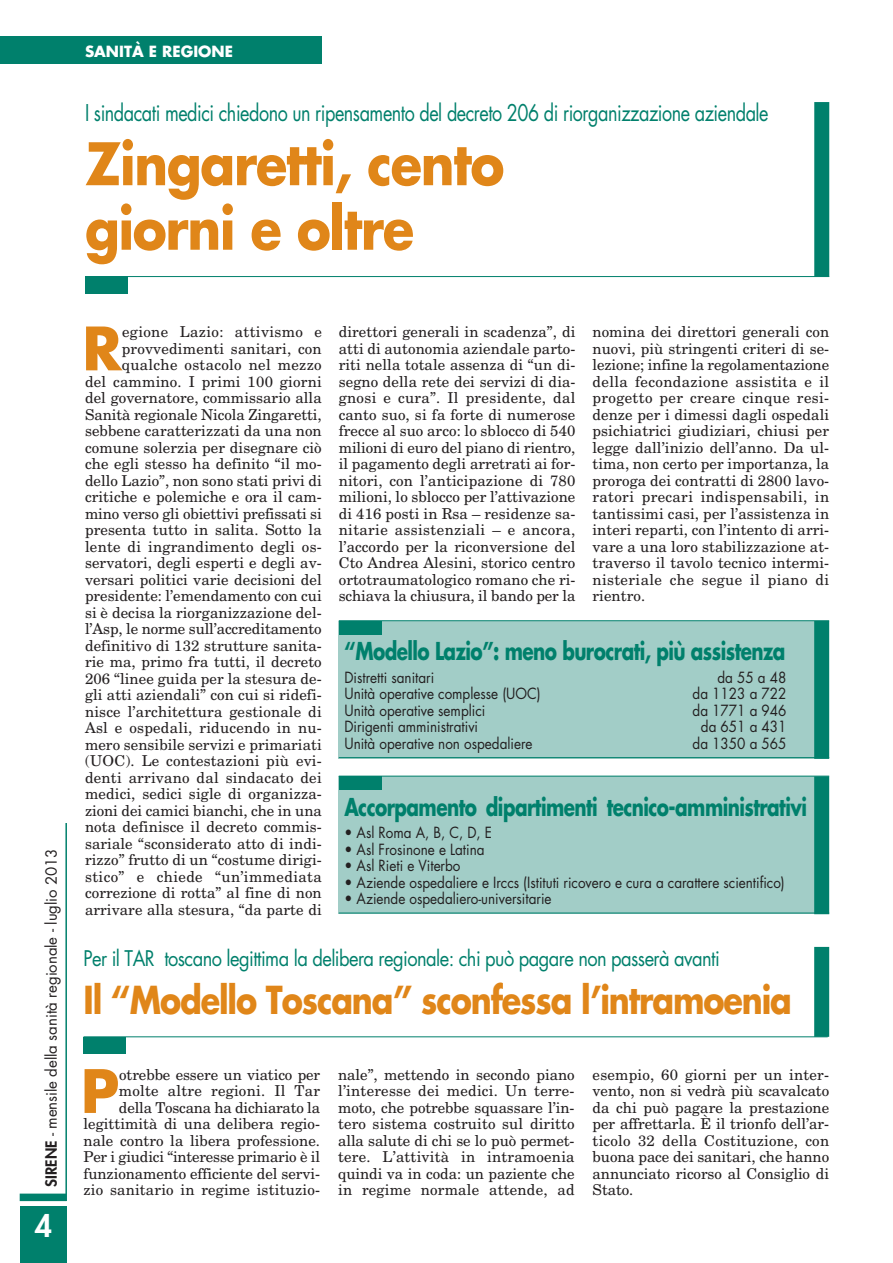
<style>
.page{position:relative;width:893px;height:1263px;background:#fff}
.page>*{position:absolute;margin:0;border:0;box-sizing:border-box;transform-origin:0 0}
.t1{font:700 58.2px "Futura";color:#e08619}
.t2{font:700 57px/64.5px "Futura";letter-spacing:-.025em;color:#e08619;scale:.9 1}
.t3{font:700 37.5px "Futura";letter-spacing:-.035em;color:#e08619;scale:.85 1}
.t4{font:800 30px "Futura";color:#fff}
.t5{font:700 24px "Futura";letter-spacing:-.03em;color:#00806c;scale:.77 1}
.t6{font:22.5px "Futura";letter-spacing:-.025em;color:#00806c;scale:.8 1}
.t7{font:21px "Futura";letter-spacing:-.03em;color:#00806c;scale:.87 1}
.t8{font:15px/16.5px "New Century Schlbk";letter-spacing:.005em;color:#231f20;text-align:justify}
.t9{font:15px "Futura";color:#231f20;scale:.9 1}
.t10{font:15px "Futura";color:#231f20}
.t11{font:700 15px "Futura";color:#fff}
.s1{font-weight:800}
</style>
<div class="page">
<div style="left:20px;top:1193px;width:46px;height:8px;background:#00806c"></div>
<hr style="left:65px;top:823px;width:2px;height:378px;background:#00806c">
<div style="left:20px;top:1207px;width:47px;height:56px;background:#00806c"></div>
<div style="left:85px;top:276px;width:43px;height:17px;background:#00806c"></div>
<hr style="left:85px;top:276px;width:744px;height:1px;background:#00806c">
<div style="left:814px;top:102px;width:15px;height:175px;background:#00806c"></div>
<div style="left:0;top:37px;width:322px;height:27px;background:#00806c"></div>
<div style="left:84px;top:1037px;width:42px;height:16px;background:#00806c"></div>
<hr style="left:84px;top:1036px;width:744px;height:1px;background:#00806c">
<div style="left:814px;top:947px;width:15px;height:90px;background:#00806c"></div>
<div style="left:339px;top:621px;width:490px;height:137px;background:#a2cdc7"></div>
<div style="left:339px;top:621px;width:42px;height:13px;background:#00806c"></div>
<div style="left:814px;top:621px;width:15px;height:138px;background:#00806c"></div>
<hr style="left:339px;top:757px;width:490px;height:1px;background:#00806c">
<hr style="left:339px;top:620px;width:490px;height:1px;background:#00806c">
<div style="left:339px;top:777px;width:490px;height:137px;background:#a2cdc7"></div>
<div style="left:339px;top:776px;width:42px;height:14px;background:#00806c"></div>
<div style="left:814px;top:776px;width:15px;height:138px;background:#00806c"></div>
<hr style="left:339px;top:913px;width:490px;height:1px;background:#00806c">
<hr style="left:339px;top:776px;width:490px;height:1px;background:#00806c">
<p class="t11" style="left:85px;top:44px;width:149px">SANITÀ E REGIONE</p>
<h3 class="t6" style="left:85px;top:102px;width:856px">I sindacati medici chiedono un ripensamento del decreto 206 di riorganizzazione aziendale</h3>
<h2 class="t2" style="left:85px;top:137px;width:467px">Zingaretti, cento giorni e oltre</h2>
<p class="t10" style="left:44px;top:1186px;width:339px;rotate:-90deg"><span class="s1">SIRENE</span> - mensile della sanità regionale - luglio 2013</p>
<h3 class="t4" style="left:35px;top:1211px;width:19px">4</h3>
<p class="t8" style="left:85px;top:324px;width:238px;text-align:right">egione Lazio: attivismo e provvedimenti sanitari, con qualche ostacolo nel mezzo<br>del cammino. I primi 100 giorni del governatore, commissario alla Sanità regionale Nicola Zingaretti, sebbene caratterizzati da una non comune solerzia per disegnare ciò che egli stesso ha definito “il mo&shy;dello Lazio”, non sono stati privi di critiche e polemiche e ora il cam&shy;mino verso gli obiettivi prefissati si presenta tutto in salita. Sotto la lente di ingrandimento degli os&shy;servatori, degli esperti e degli av&shy;versari politici varie decisioni del presidente: l’emendamento con cui si è decisa la riorganizzazione del&shy;l’Asp, le norme sull’accreditamento definitivo di 132 strutture sanita&shy;rie ma, primo fra tutti, il decreto 206 “linee guida per la stesura de&shy;gli atti aziendali” con cui si ridefi&shy;nisce l’architettura gestionale di Asl e ospedali, riducendo in nu&shy;mero sensibile servizi e primariati (UOC). Le contestazioni più evi&shy;denti arrivano dal sindacato dei medici, sedici sigle di organizza&shy;zioni dei camici bianchi, che in una nota definisce il decreto commis&shy;sariale “sconsiderato atto di indi&shy;rizzo” frutto di un “costume dirigi&shy;stico” e chiede “un’immediata correzione di rotta” al fine di non arrivare alla stesura, “da parte di</p>
<p class="t8" style="left:339px;top:324px;width:238px">direttori generali in scadenza”, di atti di autonomia aziendale parto&shy;riti nella totale assenza di “un di&shy;segno della rete dei servizi di dia&shy;gnosi e cura”. Il presidente, dal canto suo, si fa forte di numerose frecce al suo arco: lo sblocco di 540 milioni di euro del piano di rientro, il pagamento degli arretrati ai for&shy;nitori, con l’anticipazione di 780 milioni, lo sblocco per l’attivazione di 416 posti in Rsa – residenze sa&shy;nitarie assistenziali – e ancora, l’accordo per la riconversione del Cto Andrea Alesini, storico centro ortotraumatologico romano che ri&shy;schiava la chiusura, il bando per la</p>
<p class="t8" style="left:592px;top:324px;width:238px">nomina dei direttori generali con nuovi, più stringenti criteri di se&shy;lezione; infine la regolamentazione della fecondazione assistita e il progetto per creare cinque resi&shy;denze per i dimessi dagli ospedali psichiatrici giudiziari, chiusi per legge dall’inizio dell’anno. Da ul&shy;tima, non certo per importanza, la proroga dei contratti di 2800 lavo&shy;ratori precari indispensabili, in tantissimi casi, per l’assistenza in interi reparti, con l’intento di arri&shy;vare a una loro stabilizzazione at&shy;traverso il tavolo tecnico intermi&shy;nisteriale che segue il piano di rientro.</p>
<h1 class="t1" style="left:82px;top:322px;width:41px">R</h1>
<h3 class="t5" style="left:344px;top:640px;width:574px">“Modello Lazio”: meno burocrati, più assistenza</h3>
<p class="t9" style="left:344px;top:671px;width:101px">Distretti sanitari</p>
<p class="t9" style="left:717px;top:671px;width:78px">da 55 a 48</p>
<p class="t9" style="left:344px;top:687px;width:219px">Unità operative complesse (UOC)</p>
<p class="t9" style="left:693px;top:687px;width:106px">da 1123 a 722</p>
<p class="t9" style="left:344px;top:704px;width:158px">Unità operative semplici</p>
<p class="t9" style="left:693px;top:704px;width:106px">da 1771 a 946</p>
<p class="t9" style="left:344px;top:720px;width:150px">Dirigenti amministrativi</p>
<p class="t9" style="left:701px;top:720px;width:97px">da 651 a 431</p>
<p class="t9" style="left:344px;top:737px;width:211px">Unità operative non ospedaliere</p>
<p class="t9" style="left:693px;top:737px;width:106px">da 1350 a 565</p>
<h3 class="t5" style="left:344px;top:796px;width:602px">Accorpamento dipartimenti tecnico-amministrativi</h3>
<p class="t9" style="left:344px;top:826px;width:165px">• Asl Roma A, B, C, D, E</p>
<p class="t9" style="left:344px;top:842px;width:157px">• Asl Frosinone e Latina</p>
<p class="t9" style="left:344px;top:859px;width:130px">• Asl Rieti e Viterbo</p>
<p class="t9" style="left:344px;top:875px;width:491px">• Aziende ospedaliere e Irccs (Istituti ricovero e cura a carattere scientifico)</p>
<p class="t9" style="left:344px;top:892px;width:232px">• Aziende ospedaliero-universitarie</p>
<h3 class="t7" style="left:84px;top:948px;width:733px">Per il TAR toscano legittima la delibera regionale: chi può pagare non passerà avanti</h3>
<h3 class="t3" style="left:84px;top:983px;width:835px">Il “Modello Toscana” sconfessa l’intramoenia</h3>
<p class="t8" style="left:84px;top:1066px;width:238px;text-align:right">otrebbe essere un viatico per molte altre regioni. Il Tar della Toscana ha dichiarato la legittimità di una delibera regio&shy;nale contro la libera professione.<br>Per i giudici “interesse primario è il funzionamento efficiente del servi&shy;zio sanitario in regime istituzio-</p>
<p class="t8" style="left:338px;top:1066px;width:238px">nale”, mettendo in secondo piano l’interesse dei medici. Un terre&shy;moto, che potrebbe squassare l’in&shy;tero sistema costruito sul diritto alla salute di chi se lo può permet&shy;tere. L’attività in intramoenia quindi va in coda: un paziente che in regime normale attende, ad</p>
<p class="t8" style="left:593px;top:1066px;width:238px">esempio, 60 giorni per un inter&shy;vento, non si vedrà più scavalcato da chi può pagare la prestazione per affrettarla. È il trionfo dell’ar&shy;ticolo 32 della Costituzione, con buona pace dei sanitari, che hanno annunciato ricorso al Consiglio di Stato.</p>
<h1 class="t1" style="left:81px;top:1064px;width:40px">P</h1>
</div>
